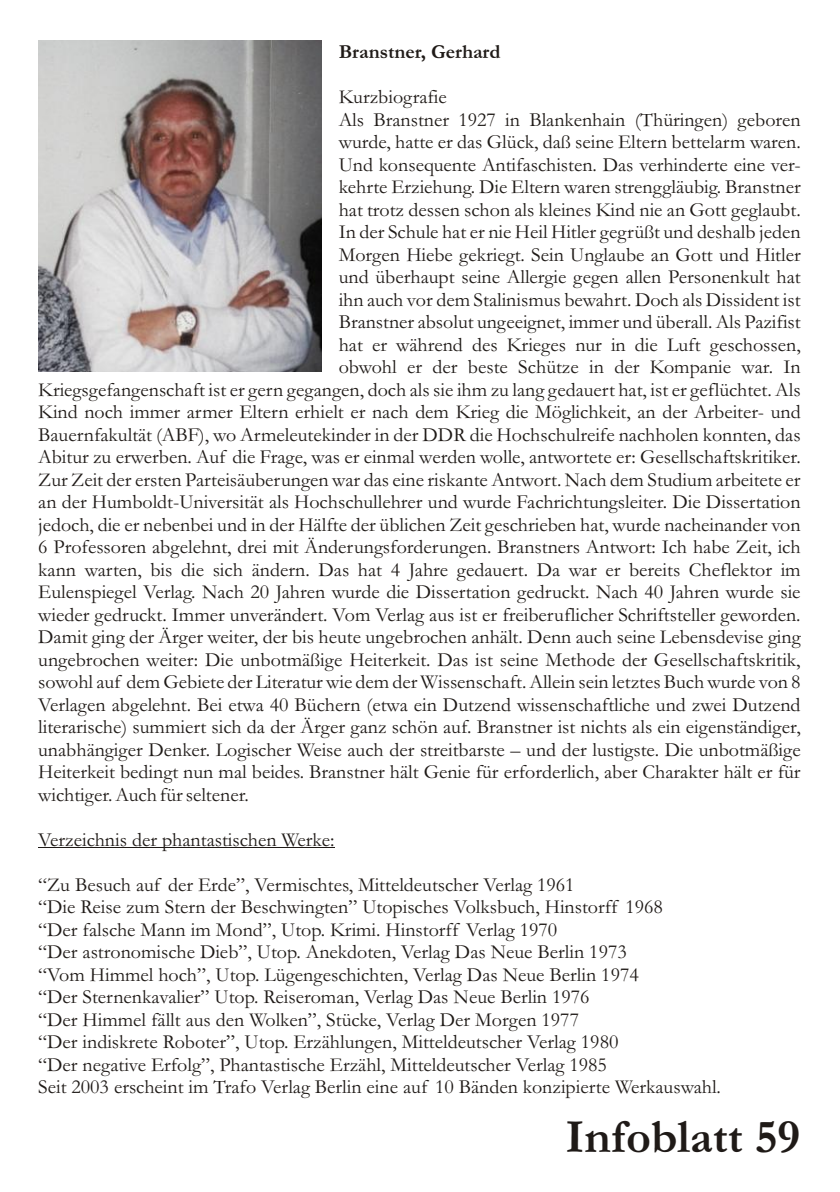
<style>
.page{position:relative;width:840px;height:1192px;background:#fff}
.page>*{position:absolute;margin:0;border:0;box-sizing:border-box;transform-origin:0 0}
.t1{font:700 48px "Garamond";color:#1f1a17}
.t2{font:20px/22.6px "Garamond";color:#1f1a17}
.t3{font:700 20px "Garamond";color:#1f1a17}
</style>
<div class="page">
<img style="left:38px;top:41px;width:284px;height:331px">
<hr style="left:38px;top:847px;width:297px;height:1px;background:#1f1a17">
<p class="t3" style="left:339px;top:45px;width:163px">Branstner, Gerhard</p>
<p class="t2" style="left:339px;top:88px;width:110px">Kurzbiografie</p>
<p class="t2" style="left:339px;top:110px;width:464px">Als Branstner 1927 in Blankenhain (Thüringen) geboren</p>
<p class="t2" style="left:339px;top:133px;width:464px">wurde, hatte er das Glück, daß seine Eltern bettelarm waren.</p>
<p class="t2" style="left:339px;top:155px;width:464px">Und konsequente Antifaschisten. Das verhinderte eine ver-</p>
<p class="t2" style="left:339px;top:178px;width:463px">kehrte Erziehung. Die Eltern waren strenggläubig. Branstner</p>
<p class="t2" style="left:339px;top:200px;width:463px">hat trotz dessen schon als kleines Kind nie an Gott geglaubt.</p>
<p class="t2" style="left:339px;top:223px;width:463px">In der Schule hat er nie Heil Hitler gegrüßt und deshalb jeden</p>
<p class="t2" style="left:339px;top:245px;width:464px">Morgen Hiebe gekriegt. Sein Unglaube an Gott und Hitler</p>
<p class="t2" style="left:339px;top:268px;width:463px">und überhaupt seine Allergie gegen allen Personenkult hat</p>
<p class="t2" style="left:339px;top:290px;width:463px">ihn auch vor dem Stalinismus bewahrt. Doch als Dissident ist</p>
<p class="t2" style="left:339px;top:313px;width:463px">Branstner absolut ungeeignet, immer und überall. Als Pazifist</p>
<p class="t2" style="left:339px;top:335px;width:463px">hat er während des Krieges nur in die Luft geschossen,</p>
<p class="t2" style="left:339px;top:358px;width:464px">obwohl er der beste Schütze in der Kompanie war. In</p>
<p class="t2" style="left:38px;top:380px;width:764px">Kriegsgefangenschaft ist er gern gegangen, doch als sie ihm zu lang gedauert hat, ist er geflüchtet. Als</p>
<p class="t2" style="left:38px;top:403px;width:764px">Kind noch immer armer Eltern erhielt er nach dem Krieg die Möglichkeit, an der Arbeiter- und</p>
<p class="t2" style="left:38px;top:425px;width:764px">Bauernfakultät (ABF), wo Armeleutekinder in der DDR die Hochschulreife nachholen konnten, das</p>
<p class="t2" style="left:38px;top:448px;width:764px">Abitur zu erwerben. Auf die Frage, was er einmal werden wolle, antwortete er: Gesellschaftskritiker.</p>
<p class="t2" style="left:38px;top:470px;width:764px">Zur Zeit der ersten Parteisäuberungen war das eine riskante Antwort. Nach dem Studium arbeitete er</p>
<p class="t2" style="left:38px;top:493px;width:764px">an der Humboldt-Universität als Hochschullehrer und wurde Fachrichtungsleiter. Die Dissertation</p>
<p class="t2" style="left:38px;top:515px;width:764px">jedoch, die er nebenbei und in der Hälfte der üblichen Zeit geschrieben hat, wurde nacheinander von</p>
<p class="t2" style="left:38px;top:538px;width:764px">6 Professoren abgelehnt, drei mit Änderungsforderungen. Branstners Antwort: Ich habe Zeit, ich</p>
<p class="t2" style="left:38px;top:560px;width:764px">kann warten, bis die sich ändern. Das hat 4 Jahre gedauert. Da war er bereits Cheflektor im</p>
<p class="t2" style="left:38px;top:583px;width:764px">Eulenspiegel Verlag. Nach 20 Jahren wurde die Dissertation gedruckt. Nach 40 Jahren wurde sie</p>
<p class="t2" style="left:38px;top:605px;width:764px">wieder gedruckt. Immer unverändert. Vom Verlag aus ist er freiberuflicher Schriftsteller geworden.</p>
<p class="t2" style="left:38px;top:628px;width:764px">Damit ging der Ärger weiter, der bis heute ungebrochen anhält. Denn auch seine Lebensdevise ging</p>
<p class="t2" style="left:38px;top:650px;width:764px">ungebrochen weiter: Die unbotmäßige Heiterkeit. Das ist seine Methode der Gesellschaftskritik,</p>
<p class="t2" style="left:38px;top:673px;width:764px">sowohl auf dem Gebiete der Literatur wie dem der Wissenschaft. Allein sein letztes Buch wurde von 8</p>
<p class="t2" style="left:38px;top:695px;width:764px">Verlagen abgelehnt. Bei etwa 40 Büchern (etwa ein Dutzend wissenschaftliche und zwei Dutzend</p>
<p class="t2" style="left:38px;top:718px;width:764px">literarische) summiert sich da der Ärger ganz schön auf. Branstner ist nichts als ein eigenständiger,</p>
<p class="t2" style="left:38px;top:740px;width:764px">unabhängiger Denker. Logischer Weise auch der streitbarste – und der lustigste. Die unbotmäßige</p>
<p class="t2" style="left:38px;top:763px;width:764px">Heiterkeit bedingt nun mal beides. Branstner hält Genie für erforderlich, aber Charakter hält er für</p>
<p class="t2" style="left:38px;top:785px;width:212px">wichtiger. Auch für seltener.</p>
<p class="t2" style="left:38px;top:830px;width:298px">Verzeichnis der phantastischen Werke:</p>
<p class="t2" style="left:38px;top:875px;width:684px">“Zu Besuch auf der Erde”, Vermischtes, Mitteldeutscher Verlag 1961<br>“Die Reise zum Stern der Beschwingten” Utopisches Volksbuch, Hinstorff 1968<br>“Der falsche Mann im Mond”, Utop. Krimi. Hinstorff Verlag 1970<br>“Der astronomische Dieb”, Utop. Anekdoten, Verlag Das Neue Berlin 1973<br>“Vom Himmel hoch”, Utop. Lügengeschichten, Verlag Das Neue Berlin 1974<br>“Der Sternenkavalier” Utop. Reiseroman, Verlag Das Neue Berlin 1976<br>“Der Himmel fällt aus den Wolken”, Stücke, Verlag Der Morgen 1977<br>“Der indiskrete Roboter”, Utop. Erzählungen, Mitteldeutscher Verlag 1980<br>“Der negative Erfolg”, Phantastische Erzähl, Mitteldeutscher Verlag 1985<br>Seit 2003 erscheint im Trafo Verlag Berlin eine auf 10 Bänden konzipierte Werkauswahl.</p>
<h1 class="t1" style="left:566px;top:1121px;width:236px">Infoblatt 59</h1>
</div>
